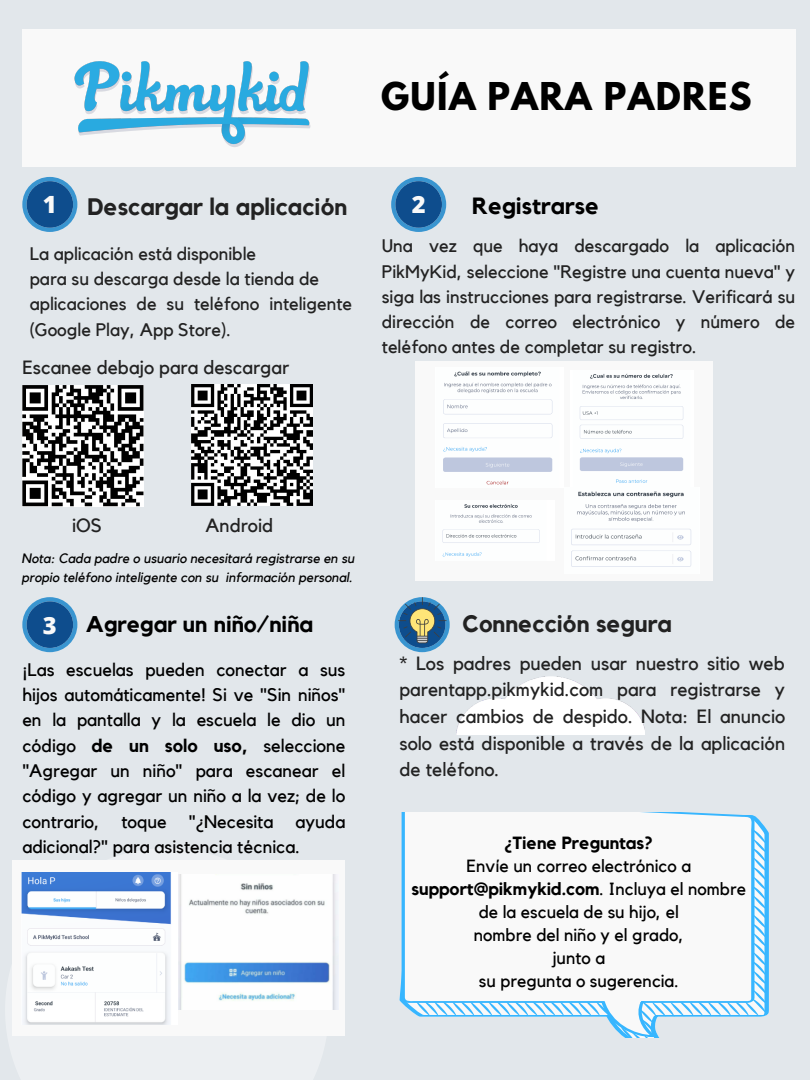
<style>
.page{position:relative;width:810px;height:1080px;background:#e2e7eb}
.page>*{position:absolute;margin:0;border:0;box-sizing:border-box;transform-origin:0 0}
.t1{font:700 33.94px "League Spartan";letter-spacing:.04em;color:#000}
.t2{font:700 23.75px "Kollektif";color:#222}
.t3{font:800 23.75px "Open Sans";color:#f9f9f9}
.t4{font:700 23.38px "Kollektif";color:#000}
.t5{font:700 22.62px "Kollektif";color:#000}
.t6{font:19.12px/26.8px "Kollektif";color:#222;text-align:justify}
.t7{font:18.12px/25.3px "Kollektif";color:#222;text-align:justify}
.t8{font:18.12px/25.3px "Kollektif";color:#000;text-align:justify}
.t9{font:17.62px "Kollektif";color:#000}
.t10{font:700 17.62px "Kollektif";color:#000}
.t11{font:italic 13.56px/18.8px "Kollektif";color:#000}
.s1{font-weight:700}
.s2{font-weight:400}
</style>
<div class="page">
<svg style="left:755px;top:829px;width:12px;height:188px;background:#a1dafb"></svg>
<svg style="left:402px;top:812px;width:353px;height:225px;background:#edf4f8"></svg>
<svg style="left:12px;top:860px;width:317px;height:1px"></svg>
<img style="left:457px;top:677px;width:188px;height:58px">
<div style="left:416px;top:361px;width:297px;height:219px;background:#f9f9f9"></div>
<img style="left:443px;top:371px;width:110px;height:114px">
<img style="left:442px;top:504px;width:98px;height:53px">
<img style="left:580px;top:374px;width:103px;height:109px">
<img style="left:571px;top:491px;width:120px;height:76px">
<svg style="left:22px;top:385px;width:121px;height:121px;background:#787878"></svg>
<svg style="left:191px;top:384px;width:122px;height:122px;background:#7b7b7b"></svg>
<svg style="left:391px;top:177px;width:55px;height:55px"></svg>
<div style="left:395px;top:181px;width:47px;height:47px;background:#0e4d8d;border-radius:50%"></div>
<svg style="left:22px;top:177px;width:55px;height:55px"></svg>
<div style="left:27px;top:181px;width:46px;height:47px;background:#0e4d8d;border-radius:50%"></div>
<div style="left:22px;top:29px;width:774px;height:138px;background:#f9f9f9"></div>
<img style="left:74px;top:61px;width:237px;height:86px">
<svg style="left:22px;top:597px;width:55px;height:55px"></svg>
<div style="left:27px;top:601px;width:46px;height:47px;background:#0e4d8d;border-radius:50%"></div>
<div style="left:12px;top:861px;width:333px;height:175px;background:#f9f9f9"></div>
<svg style="left:395px;top:597px;width:55px;height:55px"></svg>
<img style="left:178px;top:875px;width:160px;height:134px">
<img style="left:22px;top:873px;width:149px;height:151px">
<p class="t1" style="left:381px;top:80px;width:372px">GUÍA PARA PADRES</p>
<p class="t3" style="left:43px;top:188px;width:15px">1</p>
<p class="t2" style="left:87px;top:195px;width:261px">Descargar la aplicación</p>
<p class="t3" style="left:412px;top:188px;width:15px">2</p>
<p class="t4" style="left:472px;top:196px;width:128px">Registrarse</p>
<p class="t7" style="left:30px;top:241px;width:228px">La aplicación está disponible</p>
<p class="t7" style="left:30px;top:267px;width:291px">para su descarga desde la tienda de</p>
<p class="t7" style="left:30px;top:292px;width:324px">aplicaciones de su teléfono inteligente (Google Play, App Store).</p>
<p class="t6" style="left:22px;top:355px;width:268px">Escanee debajo para descargar</p>
<p class="t7" style="left:382px;top:234px;width:415px">Una vez que haya descargado la aplicación PikMyKid, seleccione "Registre una cuenta nueva" y siga las instrucciones para registrarse. Verificará su dirección de correo electrónico y número de teléfono antes de completar su registro.</p>
<p class="t6" style="left:72px;top:512px;width:31px">iOS</p>
<p class="t6" style="left:206px;top:512px;width:69px">Android</p>
<p class="t11" style="left:22px;top:550px;width:334px">Nota: Cada padre o usuario necesitará registrarse en su propio teléfono inteligente con su información personal.</p>
<p class="t3" style="left:43px;top:608px;width:15px">3</p>
<p class="t2" style="left:463px;top:612px;width:211px">Connección segura</p>
<p class="t5" style="left:86px;top:614px;width:229px">Agregar un niño/niña</p>
<p class="t8" style="left:22px;top:657px;width:325px">¡Las escuelas pueden conectar a sus hijos automáticamente! Si ve "Sin niños" en la pantalla y la escuela le dio un código <span class="s1">de un solo uso,</span> seleccione "Agregar un niño" para escanear el código y agregar un niño a la vez; de lo contrario, toque "¿Necesita ayuda adicional?" para asistencia técnica.</p>
<p class="t6" style="left:400px;top:650px;width:387px">* Los padres pueden usar nuestro sitio web parentapp.pikmykid.com para registrarse y hacer cambios de despido. Nota: El anuncio solo está disponible a través de la aplicación de teléfono.</p>
<p class="t10" style="left:505px;top:835px;width:149px">¿Tiene Preguntas?</p>
<p class="t9" style="left:466px;top:857px;width:226px">Envíe un correo electrónico a</p>
<p class="t10" style="left:411px;top:880px;width:336px">support@pikmykid.com<span class="s2">. Incluya el nombre</span></p>
<p class="t9" style="left:479px;top:903px;width:202px">de la escuela de su hijo, el</p>
<p class="t9" style="left:474px;top:926px;width:211px">nombre del niño y el grado,</p>
<p class="t9" style="left:552px;top:949px;width:54px">junto a</p>
<p class="t9" style="left:479px;top:972px;width:201px">su pregunta o sugerencia.</p>
</div>
